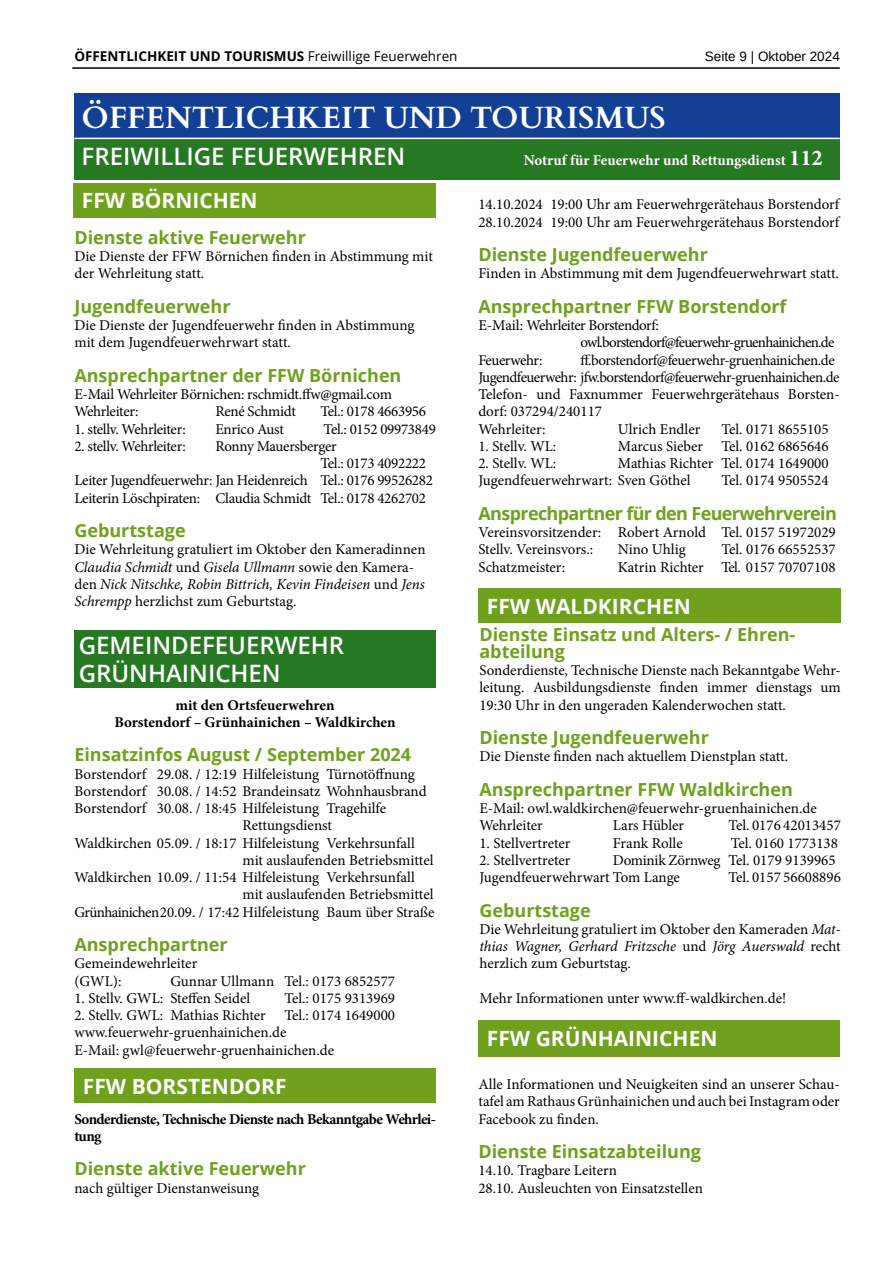
<style>
.page{position:relative;width:893px;height:1263px;background:#fff}
.page>*{position:absolute;margin:0;border:0;box-sizing:border-box;transform-origin:0 0}
.t1{font:700 30.75px "Cardo";color:#fff}
.t2{font:600 24px/28.8px "Open Sans";color:#fff}
.t3{font:700 21px "Open Sans";color:#fff}
.t4{font:700 18px/17.2px "Open Sans";color:#70a11e}
.t5{font:700 18px "Open Sans";letter-spacing:-.035em;color:#70a11e}
.t6{font:15px/17.2px "Minion Pro";letter-spacing:-.005em;color:#000}
.t7{font:15px/17.2px "Minion Pro";letter-spacing:-.03em;color:#000}
.t8{font:700 15px/17.2px "Minion Pro";color:#000;text-align:center}
.t9{font:700 15px/17.2px "Minion Pro";letter-spacing:-.025em;color:#000}
.t10{font:15px "Minion Pro";letter-spacing:-.05em;color:#000}
.t11{font:15px "Minion Pro";letter-spacing:-.025em;color:#000}
.t12{font:700 15px "Minion Pro";color:#fff}
.t13{font:700 13.5px "Open Sans";color:#000}
.t14{font:13.5px "Arimo";color:#000}
.s1{font-weight:400}
.s2{font-size:22.5px}
.s3{font-style:italic}
</style>
<div class="page">
<hr style="left:72px;top:67px;width:768px;height:2px;background:#000">
<div style="left:74px;top:137px;width:766px;height:42px;background:#277822"></div>
<div style="left:74px;top:94px;width:766px;height:44px;background:#134094"></div>
<hr style="left:74px;top:138px;width:766px;height:1px;background:#fff">
<div style="left:73px;top:183px;width:363px;height:34px;background:#70a11e"></div>
<div style="left:74px;top:630px;width:362px;height:57px;background:#277822"></div>
<div style="left:74px;top:1069px;width:362px;height:34px;background:#70a11e"></div>
<div style="left:478px;top:589px;width:363px;height:34px;background:#70a11e"></div>
<div style="left:478px;top:1020px;width:362px;height:36px;background:#70a11e"></div>
<p class="t13" style="left:74px;top:46px;width:385px">ÖFFENTLICHKEIT UND TOURISMUS <span class="s1">Freiwillige Feuerwehren</span></p>
<p class="t14" style="left:705px;top:48px;width:136px">Seite 9 | Oktober 2024</p>
<h1 class="t1" style="left:82px;top:93px;width:586px">ÖFFENTLICHKEIT UND TOURISMUS</h1>
<h2 class="t2" style="left:82px;top:142px;width:325px">FREIWILLIGE FEUERWEHREN</h2>
<p class="t12" style="left:524px;top:150px;width:301px">Notruf für Feuerwehr und Rettungsdienst <span class="s2">112</span></p>
<h3 class="t3" style="left:82px;top:186px;width:177px">FFW BÖRNICHEN</h3>
<p class="t4" style="left:74px;top:228px;width:233px">Dienste aktive Feuerwehr</p>
<p class="t6" style="left:74px;top:248px;width:360px">Die Dienste der FFW Börnichen finden in Abstimmung mit der Wehrleitung statt.</p>
<p class="t4" style="left:74px;top:297px;width:158px">Jugendfeuerwehr</p>
<p class="t6" style="left:74px;top:317px;width:342px">Die Dienste der Jugendfeuerwehr finden in Abstimmung mit dem Jugendfeuerwehrwart statt.</p>
<p class="t4" style="left:74px;top:366px;width:329px">Ansprechpartner der FFW Börnichen</p>
<p class="t6" style="left:74px;top:386px;width:319px">E-Mail Wehrleiter Börnichen: rschmidt.ffw@gmail.com<br>Wehrleiter:</p>
<p class="t6" style="left:478px;top:196px;width:363px">14.10.2024 19:00 Uhr am Feuerwehrgerätehaus Borstendorf<br>28.10.2024 19:00 Uhr am Feuerwehrgerätehaus Borstendorf</p>
<p class="t4" style="left:478px;top:245px;width:231px">Dienste Jugendfeuerwehr</p>
<p class="t6" style="left:478px;top:265px;width:362px">Finden in Abstimmung mit dem Jugendfeuerwehrwart statt.</p>
<p class="t4" style="left:478px;top:297px;width:310px">Ansprechpartner FFW Borstendorf</p>
<p class="t7" style="left:478px;top:317px;width:182px">E-Mail: Wehrleiter Borstendorf:</p>
<p class="t10" style="left:580px;top:332px;width:255px">owl.borstendorf@feuerwehr-gruenhainichen.de</p>
<p class="t7" style="left:478px;top:351px;width:66px">Feuerwehr:</p>
<p class="t7" style="left:478px;top:351px;width:363px;text-indent:102px">ff.borstendorf@feuerwehr-gruenhainichen.de Jugendfeuerwehr: jfw.borstendorf@feuerwehr-gruenhainichen.de Telefon- und Faxnummer Feuerwehrgerätehaus Borsten&shy;dorf: 037294/240117<br>Wehrleiter:</p>
<p class="t6" style="left:215px;top:403px;width:82px">René Schmidt</p>
<p class="t6" style="left:320px;top:403px;width:107px">Tel.: 0178 4663956</p>
<p class="t11" style="left:74px;top:419px;width:113px">1. stellv. Wehrleiter:</p>
<p class="t6" style="left:215px;top:420px;width:70px">Enrico Aust</p>
<p class="t6" style="left:324px;top:420px;width:114px">Tel.: 0152 09973849</p>
<p class="t11" style="left:74px;top:436px;width:113px">2. stellv. Wehrleiter:</p>
<p class="t6" style="left:215px;top:437px;width:123px">Ronny Mauersberger</p>
<p class="t6" style="left:320px;top:455px;width:107px">Tel.: 0173 4092222</p>
<p class="t6" style="left:74px;top:472px;width:360px">Leiter Jugendfeuerwehr: Jan Heidenreich Tel.: 0176 99526282</p>
<p class="t6" style="left:74px;top:489px;width:353px">Leiterin Löschpiraten: Claudia Schmidt Tel.: 0178 4262702</p>
<p class="t4" style="left:74px;top:521px;width:113px">Geburtstage</p>
<p class="t6" style="left:74px;top:541px;width:353px">Die Wehrleitung gratuliert im Oktober den Kameradinnen <span class="s3">Claudia Schmidt</span> und <span class="s3">Gisela Ullmann</span> sowie den Kamera&shy;den <span class="s3">Nick Nitschke, Robin Bittrich, Kevin Findeisen</span> und <span class="s3">Jens Schrempp</span> herzlichst zum Geburtstag.</p>
<h2 class="t2" style="left:79px;top:630px;width:267px">GEMEINDEFEUERWEHR<br>GRÜNHAINICHEN</h2>
<p class="t8" style="left:114px;top:696px;width:283px">mit den Ortsfeuerwehren<br>Borstendorf – Grünhainichen – Waldkirchen</p>
<p class="t4" style="left:74px;top:746px;width:338px">Einsatzinfos August / September 2024</p>
<p class="t6" style="left:74px;top:765px;width:342px">Borstendorf 29.08. / 12:19 Hilfeleistung Türnotöffnung</p>
<p class="t6" style="left:74px;top:782px;width:354px">Borstendorf 30.08. / 14:52 Brandeinsatz Wohnhausbrand</p>
<p class="t6" style="left:74px;top:800px;width:313px">Borstendorf 30.08. / 18:45 Hilfeleistung Tragehilfe</p>
<p class="t6" style="left:242px;top:817px;width:91px">Rettungsdienst</p>
<p class="t6" style="left:74px;top:834px;width:342px">Waldkirchen 05.09. / 18:17 Hilfeleistung Verkehrsunfall</p>
<p class="t6" style="left:242px;top:851px;width:193px">mit auslaufenden Betriebsmittel</p>
<p class="t6" style="left:74px;top:869px;width:342px">Waldkirchen 10.09. / 11:54 Hilfeleistung Verkehrsunfall</p>
<p class="t6" style="left:242px;top:886px;width:193px">mit auslaufenden Betriebsmittel</p>
<p class="t6" style="left:74px;top:903px;width:362px">Grünhainichen20.09. / 17:42 Hilfeleistung Baum über Straße</p>
<p class="t4" style="left:74px;top:935px;width:155px">Ansprechpartner</p>
<p class="t6" style="left:74px;top:955px;width:124px">Gemeindewehrleiter (GWL):</p>
<p class="t6" style="left:618px;top:420px;width:84px">Ulrich Endler</p>
<p class="t6" style="left:721px;top:420px;width:109px">Tel. 0171 8655105</p>
<p class="t6" style="left:478px;top:437px;width:80px">1. Stellv. WL:</p>
<p class="t6" style="left:618px;top:437px;width:212px">Marcus Sieber Tel. 0162 6865646</p>
<p class="t6" style="left:478px;top:455px;width:80px">2. Stellv. WL:</p>
<p class="t6" style="left:478px;top:455px;width:352px;text-indent:140px">Mathias Richter Tel. 0174 1649000<br>Jugendfeuerwehrwart: Sven Göthel</p>
<p class="t6" style="left:721px;top:472px;width:109px">Tel. 0174 9505524</p>
<p class="t5" style="left:478px;top:501px;width:360px">Ansprechpartner für den Feuerwehrverein</p>
<p class="t6" style="left:478px;top:524px;width:359px">Vereinsvorsitzender: Robert Arnold Tel. 0157 51972029<br>Stellv. Vereinsvors.:</p>
<p class="t6" style="left:618px;top:541px;width:69px">Nino Uhlig</p>
<p class="t6" style="left:721px;top:541px;width:116px">Tel. 0176 66552537</p>
<p class="t6" style="left:478px;top:558px;width:88px">Schatzmeister:</p>
<p class="t6" style="left:618px;top:558px;width:219px">Katrin Richter Tel. 0157 70707108</p>
<h3 class="t3" style="left:487px;top:591px;width:206px">FFW WALDKIRCHEN</h3>
<p class="t4" style="left:479px;top:625px;width:317px">Dienste Einsatz und Alters- / Ehren&shy;abteilung</p>
<p class="t6" style="left:479px;top:662px;width:363px;text-align:justify">Sonderdienste, Technische Dienste nach Bekanntgabe Wehr&shy;leitung. Ausbildungsdienste finden immer dienstags um 19:30 Uhr in den ungeraden Kalenderwochen statt.</p>
<p class="t4" style="left:479px;top:728px;width:231px">Dienste Jugendfeuerwehr</p>
<p class="t6" style="left:479px;top:748px;width:310px">Die Dienste finden nach aktuellem Dienstplan statt.</p>
<p class="t4" style="left:479px;top:780px;width:315px">Ansprechpartner FFW Waldkirchen</p>
<p class="t6" style="left:479px;top:800px;width:339px">E-Mail: owl.waldkirchen@feuerwehr-gruenhainichen.de<br>Wehrleiter</p>
<p class="t6" style="left:613px;top:817px;width:73px">Lars Hübler</p>
<p class="t6" style="left:728px;top:817px;width:114px">Tel. 0176 42013457</p>
<p class="t6" style="left:479px;top:834px;width:93px">1. Stellvertreter</p>
<p class="t6" style="left:613px;top:834px;width:71px">Frank Rolle</p>
<p class="t6" style="left:731px;top:834px;width:109px">Tel. 0160 1773138</p>
<p class="t6" style="left:479px;top:851px;width:93px">2. Stellvertreter</p>
<p class="t6" style="left:479px;top:851px;width:358px;text-indent:134px">Dominik Zörnweg Tel. 0179 9139965<br>Jugendfeuerwehrwart Tom Lange</p>
<p class="t6" style="left:728px;top:869px;width:114px">Tel. 0157 56608896</p>
<p class="t4" style="left:479px;top:901px;width:113px">Geburtstage</p>
<p class="t6" style="left:479px;top:920px;width:363px;text-align:justify">Die Wehrleitung gratuliert im Oktober den Kameraden <span class="s3">Mat&shy;thias Wagner, Gerhard Fritzsche</span> und <span class="s3">Jörg Auerswald</span> recht herzlich zum Geburtstag.</p>
<p class="t6" style="left:479px;top:989px;width:308px">Mehr Informationen unter www.ff-waldkirchen.de!</p>
<p class="t6" style="left:170px;top:972px;width:226px">Gunnar Ullmann Tel.: 0173 6852577</p>
<p class="t6" style="left:74px;top:989px;width:177px">1. Stellv. GWL: Steffen Seidel</p>
<p class="t6" style="left:284px;top:989px;width:112px">Tel.: 0175 9313969</p>
<p class="t6" style="left:74px;top:1007px;width:322px">2. Stellv. GWL: Mathias Richter Tel.: 0174 1649000 www.feuerwehr-gruenhainichen.de<br>E-Mail: gwl@feuerwehr-gruenhainichen.de</p>
<h3 class="t3" style="left:487px;top:1024px;width:232px">FFW GRÜNHAINICHEN</h3>
<p class="t6" style="left:478px;top:1076px;width:363px;text-align:justify">Alle Informationen und Neuigkeiten sind an unserer Schau&shy;tafel am Rathaus Grünhainichen und auch bei Instagram oder Facebook zu finden.</p>
<p class="t4" style="left:478px;top:1142px;width:224px">Dienste Einsatzabteilung</p>
<p class="t6" style="left:478px;top:1162px;width:226px">14.10. Tragbare Leitern<br>28.10. Ausleuchten von Einsatzstellen</p>
<h3 class="t3" style="left:83px;top:1071px;width:205px">FFW BORSTENDORF</h3>
<p class="t9" style="left:74px;top:1110px;width:363px">Sonderdienste, Technische Dienste nach Bekanntgabe Wehrlei&shy;tung</p>
<p class="t4" style="left:74px;top:1160px;width:233px">Dienste aktive Feuerwehr</p>
<p class="t6" style="left:74px;top:1179px;width:186px">nach gültiger Dienstanweisung</p>
</div>
